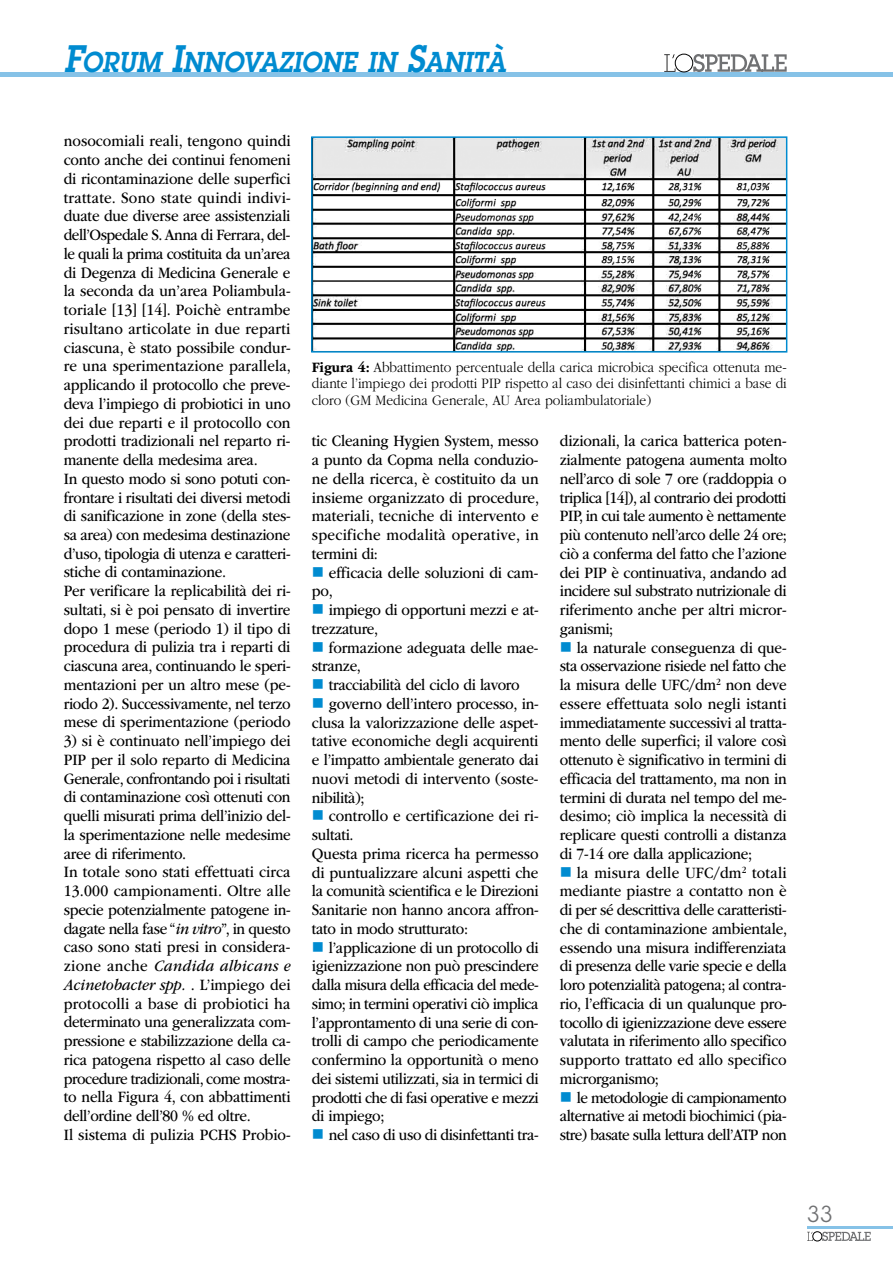
<style>
.page{position:relative;width:893px;height:1263px;background:#fff}
.page>*{position:absolute;margin:0;border:0;box-sizing:border-box;transform-origin:0 0}
.t1{font:italic 600 28.2px "Lubalin Graph Std";color:#008bd0;scale:.9 1}
.t2{font:22.5px "Lubalin Graph Std";color:#707173}
.t3{font:16.5px/18.8px "ITC Garamond Std";letter-spacing:-.015em;color:#000;text-align:justify;scale:.9 1}
.t4{font:300 15px/16.5px "ITC Garamond Std";color:#000;text-align:justify;scale:.9 1}
.s1{font-size:37.5px}
.s2{font-style:italic}
.s3{font-weight:700}
</style>
<div class="page">
<div style="left:0;top:72px;width:893px;height:5px;background:#86c2e7"></div>
<hr style="left:807px;top:1226px;width:86px;height:2px;background:#86c2e7">
<svg style="left:664px;top:54px;width:123px;height:18px"></svg>
<svg style="left:807px;top:1231px;width:64px;height:10px"></svg>
<img style="left:314px;top:139px;width:470px;height:211px">
<div style="left:311px;top:136px;width:476px;height:217px;border:2px solid #008bd0"></div>
<h1 class="t1" style="left:64px;top:44px;width:493px"><span class="s1">F</span>ORUM <span class="s1">I</span>NNOVAZIONE IN <span class="s1">S</span>ANITÀ</h1>
<p class="t3" style="left:64px;top:132px;width:254px;text-align:left">nosocomiali reali, tengono quindi conto anche dei continui fenomeni di ricontaminazione delle superfici trattate. Sono state quindi indivi&shy;duate due diverse aree assistenziali dell’Ospedale S. Anna di Ferrara, del&shy;le quali la prima costituita da un’area di Degenza di Medicina Generale e la seconda da un’area Poliambula&shy;toriale [13] [14]. Poichè entrambe risultano articolate in due reparti ciascuna, è stato possibile condur&shy;re una sperimentazione parallela, applicando il protocollo che preve&shy;deva l’impiego di probiotici in uno dei due reparti e il protocollo con prodotti tradizionali nel reparto ri&shy;manente della medesima area.<br>In questo modo si sono potuti con&shy;frontare i risultati dei diversi metodi di sanificazione in zone (della stes&shy;sa area) con medesima destinazione d’uso, tipologia di utenza e caratteri&shy;stiche di contaminazione.<br>Per verificare la replicabilità dei ri&shy;sultati, si è poi pensato di invertire dopo 1 mese (periodo 1) il tipo di procedura di pulizia tra i reparti di ciascuna area, continuando le speri&shy;mentazioni per un altro mese (pe&shy;riodo 2). Successivamente, nel terzo mese di sperimentazione (periodo</p>
<p class="t3" style="left:64px;top:732px;width:254px;text-align:left">3) si è continuato nell’impiego dei PIP per il solo reparto di Medicina Generale, confrontando poi i risultati di contaminazione così ottenuti con quelli misurati prima dell’inizio del&shy;la sperimentazione nelle medesime aree di riferimento.<br>In totale sono stati effettuati circa 13.000 campionamenti. Oltre alle specie potenzialmente patogene in&shy;dagate nella fase “<span class="s2">in vitro</span>”, in questo caso sono stati presi in considera&shy;zione anche <span class="s2">Candida albicans e Acinetobacter spp.</span> . L’impiego dei protocolli a base di probiotici ha determinato una generalizzata com&shy;pressione e stabilizzazione della ca&shy;rica patogena rispetto al caso delle procedure tradizionali, come mostra&shy;to nella Figura 4, con abbattimenti dell’ordine dell’80 % ed oltre.<br>Il sistema di pulizia PCHS Probio-</p>
<p class="t4" style="left:312px;top:359px;width:529px"><span class="s3">Figura 4:</span> Abbattimento percentuale della carica microbica specifica ottenuta me&shy;diante l’impiego dei prodotti PIP rispetto al caso dei disinfettanti chimici a base di cloro (GM Medicina Generale, AU Area poliambulatoriale)</p>
<p class="t3" style="left:312px;top:432px;width:254px">tic Cleaning Hygien System, messo a punto da Copma nella conduzio&shy;ne della ricerca, è costituito da un insieme organizzato di procedure, materiali, tecniche di intervento e specifiche modalità operative, in termini di:</p>
<p class="t3" style="left:312px;top:563px;width:253px;text-indent:17px">efficacia delle soluzioni di cam&shy;po,</p>
<p class="t3" style="left:312px;top:601px;width:253px;text-indent:17px">impiego di opportuni mezzi e at&shy;trezzature,</p>
<p class="t3" style="left:312px;top:638px;width:253px;text-indent:17px">formazione adeguata delle mae&shy;stranze,</p>
<p class="t3" style="left:329px;top:676px;width:213px">tracciabilità del ciclo di lavoro</p>
<p class="t3" style="left:329px;top:694px;width:235px">governo dell’intero processo, in-</p>
<p class="t3" style="left:312px;top:713px;width:253px">clusa la valorizzazione delle aspet-</p>
<p class="t3" style="left:312px;top:732px;width:253px">tative economiche degli acquirenti</p>
<p class="t3" style="left:312px;top:751px;width:253px">e l’impatto ambientale generato dai</p>
<p class="t3" style="left:312px;top:769px;width:253px">nuovi metodi di intervento (soste-</p>
<p class="t3" style="left:312px;top:788px;width:60px">nibilità);</p>
<p class="t3" style="left:329px;top:807px;width:235px">controllo e certificazione dei ri-</p>
<p class="t3" style="left:312px;top:826px;width:48px">sultati.</p>
<p class="t3" style="left:312px;top:844px;width:253px">Questa prima ricerca ha permesso</p>
<p class="t3" style="left:312px;top:863px;width:253px">di puntualizzare alcuni aspetti che</p>
<p class="t3" style="left:312px;top:882px;width:254px">la comunità scientifica e le Direzioni</p>
<p class="t3" style="left:312px;top:901px;width:253px">Sanitarie non hanno ancora affron-</p>
<p class="t3" style="left:312px;top:919px;width:175px">tato in modo strutturato:</p>
<p class="t3" style="left:329px;top:938px;width:235px">l’applicazione di un protocollo di</p>
<p class="t3" style="left:312px;top:957px;width:253px">igienizzazione non può prescindere</p>
<p class="t3" style="left:312px;top:976px;width:254px">dalla misura della efficacia del mede-</p>
<p class="t3" style="left:312px;top:994px;width:253px">simo; in termini operativi ciò implica</p>
<p class="t3" style="left:312px;top:1013px;width:253px">l’approntamento di una serie di con-</p>
<p class="t3" style="left:312px;top:1032px;width:254px">trolli di campo che periodicamente</p>
<p class="t3" style="left:312px;top:1051px;width:253px">confermino la opportunità o meno</p>
<p class="t3" style="left:312px;top:1069px;width:254px">dei sistemi utilizzati, sia in termici di</p>
<p class="t3" style="left:312px;top:1088px;width:254px">prodotti che di fasi operative e mezzi</p>
<p class="t3" style="left:312px;top:1107px;width:82px">di impiego;</p>
<p class="t3" style="left:329px;top:1126px;width:235px">nel caso di uso di disinfettanti tra-</p>
<p class="t3" style="left:560px;top:432px;width:254px">dizionali, la carica batterica poten&shy;zialmente patogena aumenta molto nell’arco di sole 7 ore (raddoppia o triplica [14]), al contrario dei prodotti PIP, in cui tale aumento è nettamente più contenuto nell’arco delle 24 ore; ciò a conferma del fatto che l’azione dei PIP è continuativa, andando ad incidere sul substrato nutrizionale di riferimento anche per altri micror&shy;ganismi;</p>
<p class="t3" style="left:560px;top:638px;width:254px;text-indent:17px">la naturale conseguenza di que&shy;sta osservazione risiede nel fatto che la misura delle UFC/dm<sup>2</sup> non deve essere effettuata solo negli istanti immediatamente successivi al tratta&shy;mento delle superfici; il valore così ottenuto è significativo in termini di efficacia del trattamento, ma non in termini di durata nel tempo del me&shy;desimo; ciò implica la necessità di replicare questi controlli a distanza di 7-14 ore dalla applicazione;</p>
<p class="t3" style="left:560px;top:863px;width:254px;text-indent:17px">la misura delle UFC/dm<sup>2</sup> totali mediante piastre a contatto non è di per sé descrittiva delle caratteristi&shy;che di contaminazione ambientale, essendo una misura indifferenziata di presenza delle varie specie e della loro potenzialità patogena; al contra&shy;rio, l’efficacia di un qualunque pro&shy;tocollo di igienizzazione deve essere valutata in riferimento allo specifico supporto trattato ed allo specifico microrganismo;</p>
<p class="t3" style="left:560px;top:1088px;width:253px;text-indent:17px">le metodologie di campionamento alternative ai metodi biochimici (pia&shy;stre) basate sulla lettura dell’ATP non</p>
<h2 class="t2" style="left:807px;top:1200px;width:28px">33</h2>
</div>
